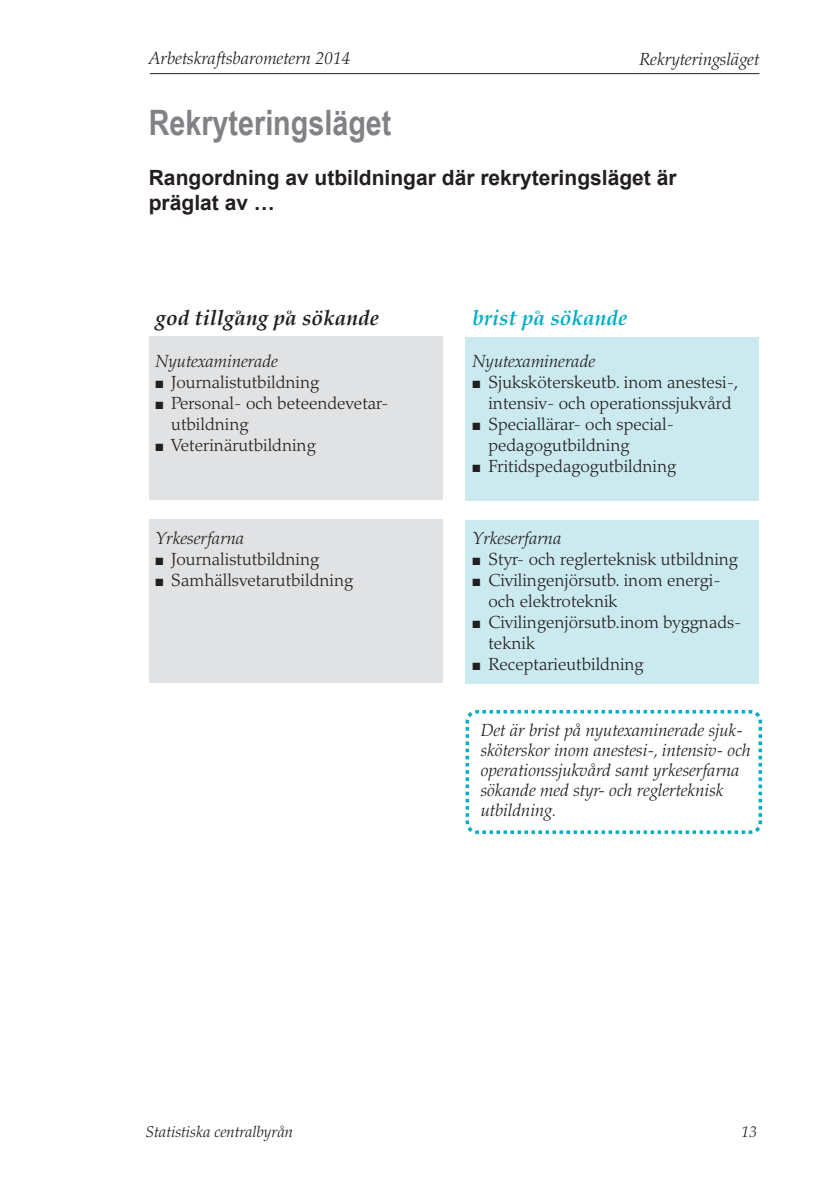
<style>
.page{position:relative;width:819px;height:1201px;background:#fff}
.page>*{position:absolute;margin:0;border:0;box-sizing:border-box;transform-origin:0 0}
.Rubrik{font:700 35px "Arial Narrow";color:#808285}
.Underrubrik_2{font:700 21px "Arial";color:#231f20}
.Palatino_BoldItalic{font:italic 700 21px "Palatino";color:#231f20}
.Palatino_BoldItalic-2{font:italic 700 21px "Palatino";color:#00aec5}
.t1{font:300 17.5px/21px "Palatino";color:#231f20}
.Palatino_BoldItalic-3{font:italic 300 17.5px/20.1px "Palatino";color:#231f20}
.Brödtext{font:italic 300 15.75px "Palatino";color:#231f20}
</style>
<div class="page">
<hr style="left:150px;top:73px;width:609px;height:1px;background:#231f20">
<div style="left:149px;top:519px;width:293px;height:163px;background:#e1e2e4"></div>
<div style="left:150px;top:336px;width:293px;height:164px;background:#e1e2e4"></div>
<div style="left:465px;top:337px;width:294px;height:164px;background:#cbeaf0"></div>
<div style="left:465px;top:520px;width:294px;height:164px;background:#cbeaf0"></div>
<svg style="left:465px;top:710px;width:298px;height:124px"></svg>
<p class="Palatino_BoldItalic-3" style="left:149px;top:49px;width:203px">Arbetskraftsbarometern 2014</p>
<p class="Palatino_BoldItalic-3" style="left:639px;top:49px;width:121px">Rekryteringsläget</p>
<p class="Rubrik" style="left:149px;top:96px;width:244px">Rekryteringsläget</p>
<p class="Underrubrik_2" style="left:149px;top:163px;width:529px">Rangordning av utbildningar där rekryteringsläget är</p>
<p class="Underrubrik_2" style="left:149px;top:189px;width:128px">präglat av …</p>
<p class="Palatino_BoldItalic" style="left:155px;top:300px;width:225px">god tillgång på sökande</p>
<p class="Palatino_BoldItalic-3" style="left:155px;top:351px;width:124px">Nyutexaminerade</p>
<p class="t1" style="left:155px;top:372px;width:165px">■ Journalistutbildning</p>
<p class="t1" style="left:171px;top:393px;width:216px;text-indent:-16px">■ Personal- och beteendevetar&shy;utbildning</p>
<p class="t1" style="left:155px;top:435px;width:162px">■ Veterinärutbildning</p>
<p class="Palatino_BoldItalic-3" style="left:155px;top:528px;width:90px">Yrkeserfarna</p>
<p class="t1" style="left:155px;top:548px;width:165px">■ Journalistutbildning</p>
<p class="t1" style="left:155px;top:569px;width:199px">■ Samhällsvetarutbildning</p>
<p class="Palatino_BoldItalic-2" style="left:472px;top:300px;width:156px">brist på sökande</p>
<p class="Palatino_BoldItalic-3" style="left:472px;top:351px;width:124px">Nyutexaminerade</p>
<p class="t1" style="left:472px;top:372px;width:267px;text-align:center">■ Sjuksköterskeutb. inom anestesi-, intensiv- och operationssjukvård</p>
<p class="t1" style="left:488px;top:414px;width:185px;text-indent:-16px">■ Speciallärar- och special&shy;pedagogutbildning</p>
<p class="t1" style="left:472px;top:456px;width:205px">■ Fritidspedagogutbildning</p>
<p class="Palatino_BoldItalic-3" style="left:472px;top:528px;width:90px">Yrkeserfarna</p>
<p class="t1" style="left:472px;top:548px;width:267px">■ Styr- och reglerteknisk utbildning</p>
<p class="t1" style="left:488px;top:569px;width:234px;text-indent:-16px">■ Civilingenjörsutb. inom energi&shy;och elektroteknik</p>
<p class="t1" style="left:488px;top:611px;width:255px;text-indent:-16px">■ Civilingenjörsutb.inom byggnads&shy;teknik</p>
<p class="t1" style="left:472px;top:653px;width:172px">■ Receptarieutbildning</p>
<p class="Palatino_BoldItalic-3" style="left:480px;top:720px;width:272px">Det är brist på nyutexaminerade sjuk&shy;sköterskor inom anestesi-, intensiv- och operationssjukvård samt yrkeserfarna sökande med styr- och reglerteknisk utbildning.</p>
<p class="Brödtext" style="left:146px;top:1122px;width:149px">Statistiska centralbyrån</p>
<p class="Brödtext" style="left:741px;top:1122px;width:17px">13</p>
</div>
